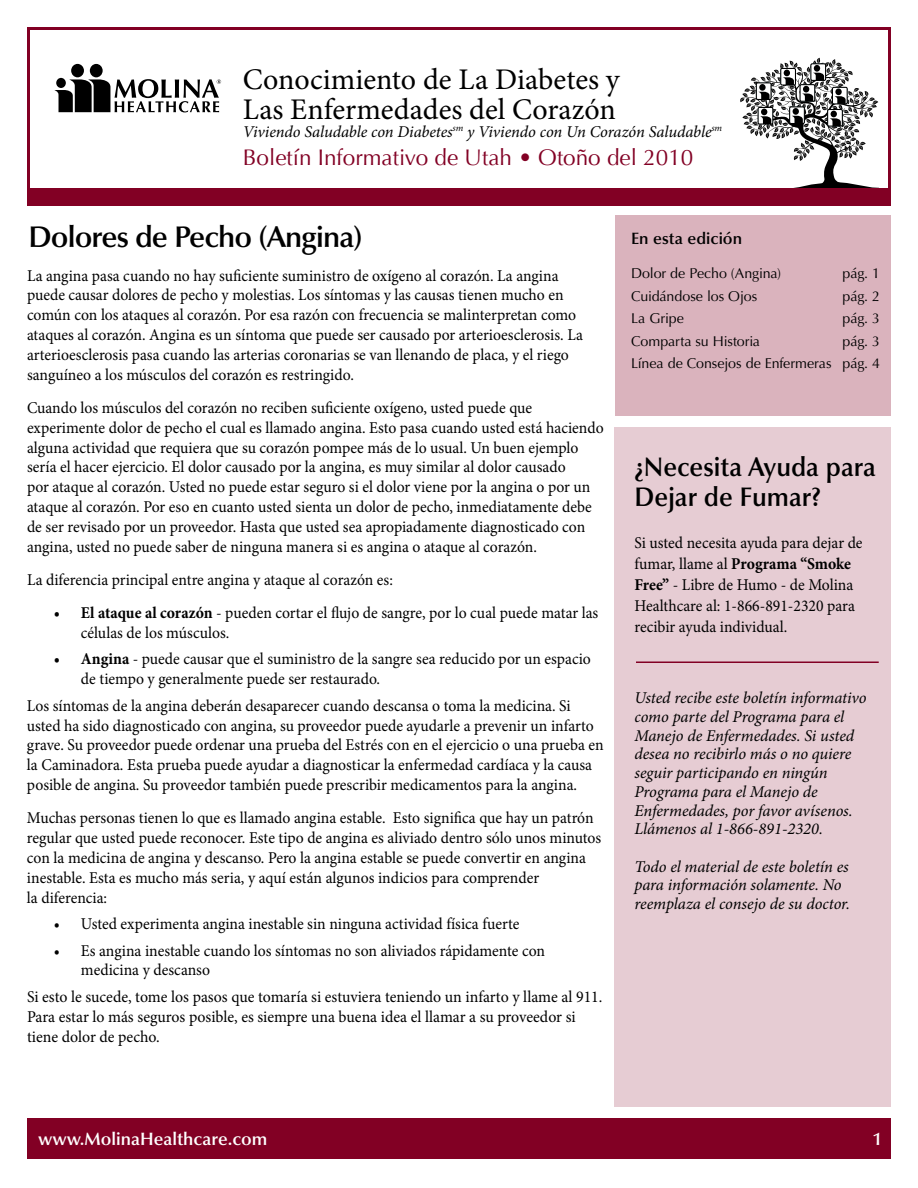
<style>
.page{position:relative;width:918px;height:1188px;background:#fff}
.page>*{position:absolute;margin:0;border:0;box-sizing:border-box;transform-origin:0 0}
.t1{font:30px/30px "Minion Pro";color:#000}
.t2{font:600 30px "Optima LT Std";letter-spacing:-.03em;color:#000}
.t3{font:600 27px/30px "Optima LT Std";color:#000;scale:.95 1}
.t4{font:22.5px "Optima";color:#820024}
.t5{font:600 18px "Optima LT Std";color:#fff}
.t6{font:16.5px/19.8px "Minion Pro";color:#000;scale:.95 1}
.t7{font:italic 16.5px/18.8px "Minion Pro";letter-spacing:-.005em;color:#000}
.t8{font:16.5px/19.8px "Minion Pro";color:#000;scale:.96 1}
.t9{font:600 16.5px "Optima LT Std";letter-spacing:.005em;color:#000}
.t10{font:14.25px/22.5px "Optima LT Std";letter-spacing:-.005em;color:#000;text-align:right}
.s1{font-weight:700}
</style>
<div class="page">
<div style="left:27px;top:27px;width:864px;height:175px;border:3px solid #820024"></div>
<div style="left:90px;top:64px;width:13px;height:13px;background:#000;border-radius:50%"></div>
<div style="left:71px;top:64px;width:13px;height:13px;background:#000;border-radius:50%"></div>
<svg style="left:54px;top:79px;width:167px;height:33px"></svg>
<div style="left:56px;top:78px;width:10px;height:10px;background:#000;border-radius:50%"></div>
<svg style="left:740px;top:58px;width:139px;height:130px"></svg>
<div style="left:27px;top:1119px;width:864px;height:40px;background:#820024"></div>
<div style="left:614px;top:428px;width:277px;height:679px;background:#e6ccd3"></div>
<div style="left:27px;top:188px;width:864px;height:18px;background:#820024"></div>
<div style="left:615px;top:215px;width:276px;height:201px;background:#dab3bd"></div>
<hr style="left:636px;top:662px;width:243px;height:1px;background:#820024">
<h1 class="t1" style="left:243px;top:64px;width:378px">Conocimiento de La Diabetes y<br>Las Enfermedades del Corazón</h1>
<p class="t7" style="left:243px;top:122px;width:481px">Viviendo Saludable con Diabetes<sup>sm</sup> y Viviendo con Un Corazón Saludable<sup>sm</sup></p>
<h3 class="t4" style="left:243px;top:145px;width:452px">Boletín Informativo de Utah • Otoño del 2010</h3>
<h1 class="t2" style="left:28px;top:219px;width:336px">Dolores de Pecho (Angina)</h1>
<p class="t6" style="left:27px;top:266px;width:587px">La angina pasa cuando no hay suficiente suministro de oxígeno al corazón. La angina puede causar dolores de pecho y molestias. Los síntomas y las causas tienen mucho en común con los ataques al corazón. Por esa razón con frecuencia se malinterpretan como ataques al corazón. Angina es un síntoma que puede ser causado por arterioesclerosis. La arterioesclerosis pasa cuando las arterias coronarias se van llenando de placa, y el riego sanguíneo a los músculos del corazón es restringido.</p>
<p class="t6" style="left:27px;top:398px;width:609px">Cuando los músculos del corazón no reciben suficiente oxígeno, usted puede que experimente dolor de pecho el cual es llamado angina. Esto pasa cuando usted está haciendo alguna actividad que requiera que su corazón pompee más de lo usual. Un buen ejemplo sería el hacer ejercicio. El dolor causado por la angina, es muy similar al dolor causado<br>por ataque al corazón. Usted no puede estar seguro si el dolor viene por la angina o por un ataque al corazón. Por eso en cuanto usted sienta un dolor de pecho, inmediatamente debe de ser revisado por un proveedor. Hasta que usted sea apropiadamente diagnosticado con angina, usted no puede saber de ninguna manera si es angina o ataque al corazón.</p>
<p class="t6" style="left:27px;top:570px;width:387px">La diferencia principal entre angina y ataque al corazón es:</p>
<p class="t6" style="left:81px;top:603px;width:546px;text-indent:-27px"><span class="s1">• El ataque al corazón</span> - pueden cortar el flujo de sangre, por lo cual puede matar las células de los músculos.</p>
<p class="t6" style="left:81px;top:649px;width:538px;text-indent:-27px"><span class="s1">• Angina</span> - puede causar que el suministro de la sangre sea reducido por un espacio de tiempo y generalmente puede ser restaurado.</p>
<p class="t6" style="left:27px;top:696px;width:609px">Los síntomas de la angina deberán desaparecer cuando descansa o toma la medicina. Si usted ha sido diagnosticado con angina, su proveedor puede ayudarle a prevenir un infarto grave. Su proveedor puede ordenar una prueba del Estrés con en el ejercicio o una prueba en la Caminadora. Esta prueba puede ayudar a diagnosticar la enfermedad cardíaca y la causa posible de angina. Su proveedor también puede prescribir medicamentos para la angina.</p>
<p class="t6" style="left:27px;top:808px;width:606px">Muchas personas tienen lo que es llamado angina estable. Esto significa que hay un patrón regular que usted puede reconocer. Este tipo de angina es aliviado dentro sólo unos minutos con la medicina de angina y descanso. Pero la angina estable se puede convertir en angina inestable. Esta es mucho más seria, y aquí están algunos indicios para comprender<br>la diferencia:</p>
<p class="t6" style="left:54px;top:914px;width:491px">• Usted experimenta angina inestable sin ninguna actividad física fuerte</p>
<p class="t6" style="left:81px;top:941px;width:490px;text-indent:-27px">• Es angina inestable cuando los síntomas no son aliviados rápidamente con medicina y descanso</p>
<p class="t8" style="left:27px;top:987px;width:601px">Si esto le sucede, tome los pasos que tomaría si estuviera teniendo un infarto y llame al 911.<br>Para estar lo más seguros posible, es siempre una buena idea el llamar a su proveedor si tiene dolor de pecho.</p>
<p class="t9" style="left:631px;top:228px;width:113px">En esta edición</p>
<p class="t10" style="left:631px;top:262px;width:152px">Dolor de Pecho (Angina)</p>
<p class="t10" style="left:843px;top:262px;width:39px">pág. 1</p>
<p class="t10" style="left:631px;top:285px;width:128px">Cuidándose los Ojos</p>
<p class="t10" style="left:843px;top:285px;width:39px">pág. 2</p>
<p class="t10" style="left:631px;top:307px;width:54px">La Gripe</p>
<p class="t10" style="left:843px;top:307px;width:39px">pág. 3</p>
<p class="t10" style="left:631px;top:330px;width:130px">Comparta su Historia</p>
<p class="t10" style="left:631px;top:330px;width:251px">pág. 3<br>Línea de Consejos de Enfermeras pág. 4</p>
<h2 class="t3" style="left:634px;top:452px;width:256px">¿Necesita Ayuda para<br>Dejar de Fumar?</h2>
<p class="t6" style="left:634px;top:532px;width:242px;line-height:21px">Si usted necesita ayuda para dejar de fumar, llame al <span class="s1">Programa “Smoke<br>Free”</span> - Libre de Humo - de Molina<br>Healthcare al: 1-866-891-2320 para recibir ayuda individual.</p>
<p class="t7" style="left:634px;top:688px;width:233px">Usted recibe este boletín informativo como parte del Programa para el<br>Manejo de Enfermedades. Si usted desea no recibirlo más o no quiere seguir participando en ningún<br>Programa para el Manejo de<br>Enfermedades, por favor avísenos.<br>Llámenos al 1-866-891-2320.</p>
<p class="t7" style="left:634px;top:857px;width:217px">Todo el material de este boletín es para información solamente. No reemplaza el consejo de su doctor.</p>
<p class="t5" style="left:38px;top:1129px;width:231px">www.MolinaHealthcare.com</p>
<p class="t5" style="left:873px;top:1129px;width:11px">1</p>
</div>
